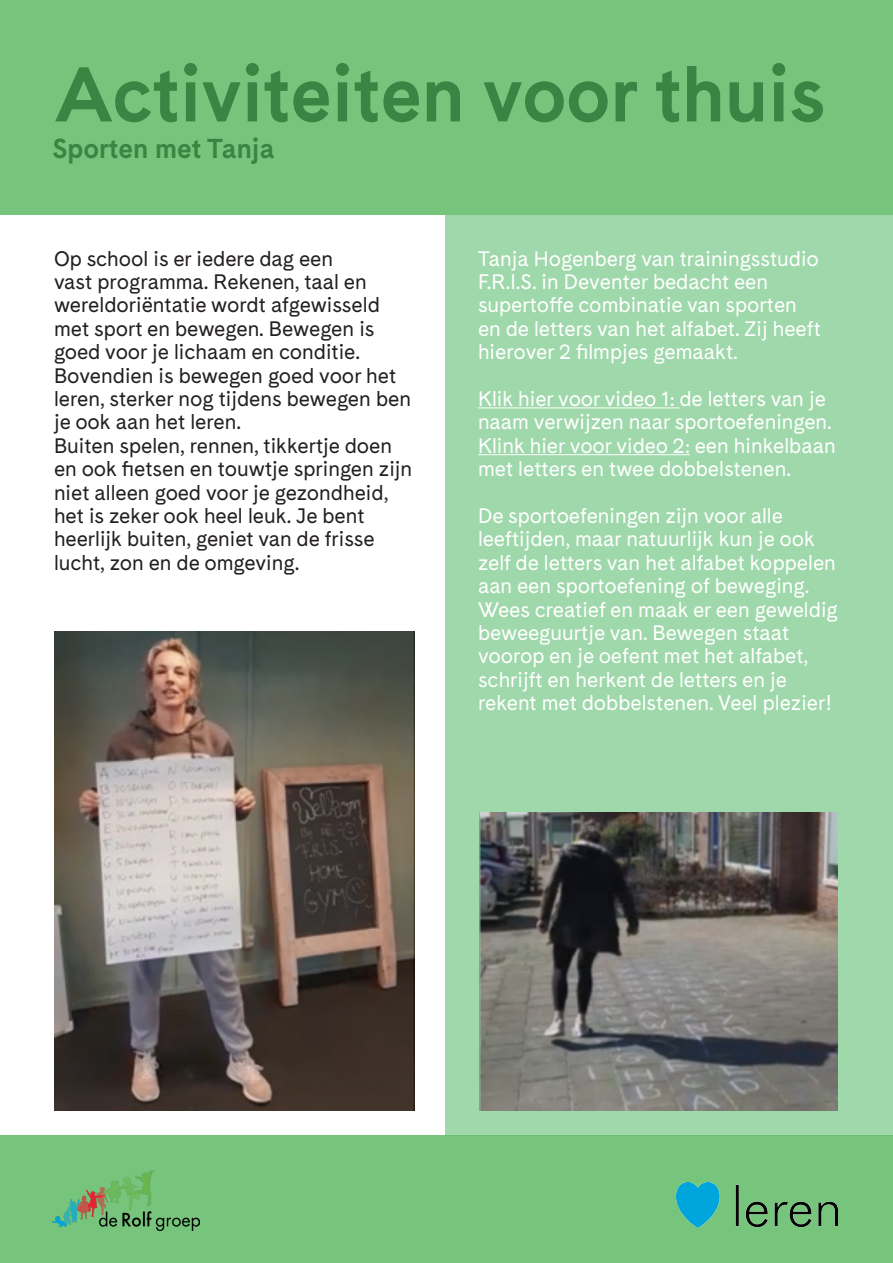
<style>
.page{position:relative;width:893px;height:1263px;background:#fff}
.page>*{position:absolute;margin:0;border:0;box-sizing:border-box;transform-origin:0 0}
.t1{font:700 72px "Cadiz";color:#3a8543}
.t2{font:700 25.5px "Cadiz";color:#3a8543}
.t3{font:19.5px/23.4px "Cadiz";color:#fff}
.t4{font:19.5px/23.4px "Cadiz";color:#231f20}
</style>
<div class="page">
<div style="left:0;top:0;width:893px;height:215px;background:#77c57d"></div>
<div style="left:0;top:1135px;width:893px;height:128px;background:#77c57d"></div>
<div style="left:445px;top:215px;width:448px;height:920px;background:#9fd8aa"></div>
<img style="left:53px;top:1170px;width:147px;height:60px">
<hr style="left:478px;top:407px;width:201px;height:1px;background:#fff">
<hr style="left:478px;top:454px;width:212px;height:1px;background:#fff">
<img style="left:676px;top:1183px;width:162px;height:45px">
<img style="left:55px;top:631px;width:359px;height:479px">
<img style="left:479px;top:812px;width:359px;height:298px">
<p class="t1" style="left:55px;top:42px;width:772px">Activiteiten voor thuis</p>
<p class="t2" style="left:53px;top:130px;width:223px">Sporten met Tanja</p>
<p class="t4" style="left:54px;top:247px;width:358px">Op school is er iedere dag een<br>vast programma. Rekenen, taal en wereldoriëntatie wordt afgewisseld met sport en bewegen. Bewegen is goed voor je lichaam en conditie.<br>Bovendien is bewegen goed voor het leren, sterker nog tijdens bewegen ben je ook aan het leren.</p>
<p class="t4" style="left:54px;top:434px;width:360px">Buiten spelen, rennen, tikkertje doen en ook fietsen en touwtje springen zijn niet alleen goed voor je gezondheid, het is zeker ook heel leuk. Je bent heerlijk buiten, geniet van de frisse lucht, zon en de omgeving.</p>
<p class="t3" style="left:478px;top:247px;width:344px">Tanja Hogenberg van trainingsstudio F.R.I.S. in Deventer bedacht een supertoffe combinatie van sporten en de letters van het alfabet. Zij heeft hierover 2 filmpjes gemaakt.</p>
<p class="t3" style="left:478px;top:387px;width:355px">Klik hier voor video 1: de letters van je naam verwijzen naar sportoefeningen.</p>
<p class="t3" style="left:478px;top:434px;width:359px">Klink hier voor video 2: een hinkelbaan met letters en twee dobbelstenen.</p>
<p class="t3" style="left:478px;top:504px;width:361px">De sportoefeningen zijn voor alle leeftijden, maar natuurlijk kun je ook zelf de letters van het alfabet koppelen aan een sportoefening of beweging.<br>Wees creatief en maak er een geweldig beweeguurtje van. Bewegen staat voorop en je oefent met het alfabet, schrijft en herkent de letters en je rekent met dobbelstenen. Veel plezier!</p>
</div>
